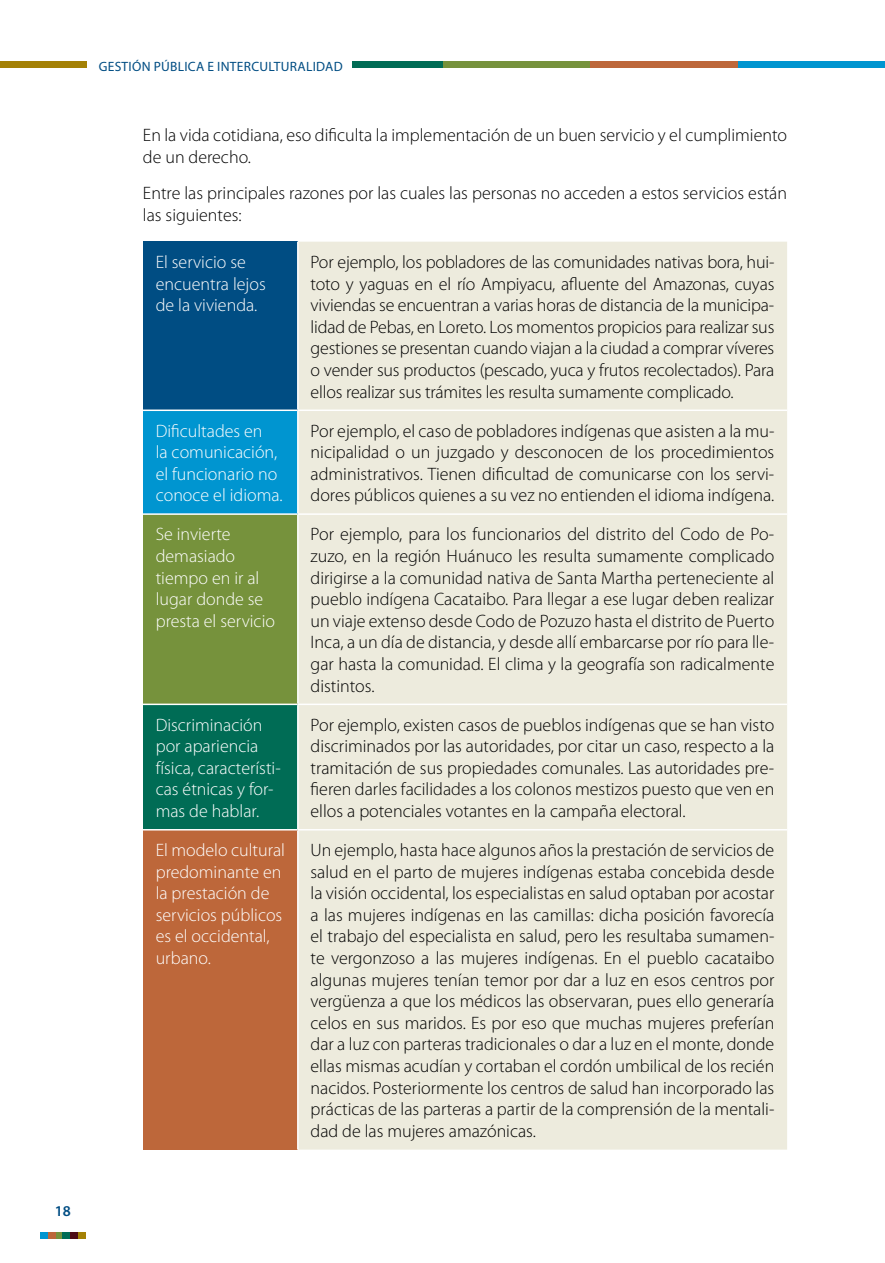
<style>
.page{position:relative;width:885px;height:1263px;background:#fff}
.page>*{position:absolute;margin:0;border:0;box-sizing:border-box;transform-origin:0 0}
.t1{font:300 18px/21.6px "Myriad Pro";color:#000;text-align:justify}
.t2{font:300 18px/21.6px "Myriad Pro";color:#fff}
.t3{font:600 15px "Myriad Pro";color:#004d83}
.t4{font:13.5px "Myriad Pro";letter-spacing:.02em;color:#004d83}
</style>
<div class="page">
<div style="left:40px;top:1232px;width:8px;height:7px;background:#0095d0"></div>
<div style="left:55px;top:1232px;width:8px;height:7px;background:#76923c"></div>
<div style="left:70px;top:1232px;width:8px;height:7px;background:#4e0c16"></div>
<div style="left:48px;top:1232px;width:7px;height:7px;background:#bd673a"></div>
<div style="left:63px;top:1232px;width:7px;height:7px;background:#006c55"></div>
<div style="left:78px;top:1232px;width:7px;height:7px;background:#a48105"></div>
<div style="left:737px;top:62px;width:147px;height:6px;background:#0095d0"></div>
<div style="left:442px;top:62px;width:148px;height:6px;background:#76923c"></div>
<div style="left:590px;top:62px;width:147px;height:6px;background:#bd673a"></div>
<div style="left:295px;top:62px;width:147px;height:6px;background:#006c55"></div>
<div style="left:0;top:62px;width:147px;height:6px;background:#a48105"></div>
<div style="left:88px;top:50px;width:264px;height:31px;background:#fff"></div>
<div style="left:143px;top:242px;width:155px;height:168px;background:#004d83"></div>
<div style="left:298px;top:242px;width:489px;height:907px;background:#edebdd"></div>
<div style="left:143px;top:410px;width:155px;height:104px;background:#0095d0"></div>
<div style="left:143px;top:514px;width:155px;height:190px;background:#76923c"></div>
<div style="left:143px;top:704px;width:155px;height:126px;background:#006c55"></div>
<div style="left:143px;top:830px;width:155px;height:319px;background:#bd673a"></div>
<hr style="left:297px;top:242px;width:1px;height:167px;background:#fff">
<hr style="left:143px;top:409px;width:155px;height:2px;background:#fff">
<hr style="left:298px;top:409px;width:489px;height:2px;background:#fff">
<hr style="left:297px;top:411px;width:1px;height:102px;background:#fff">
<hr style="left:143px;top:513px;width:155px;height:2px;background:#fff">
<hr style="left:298px;top:513px;width:489px;height:2px;background:#fff">
<hr style="left:297px;top:515px;width:1px;height:189px;background:#fff">
<hr style="left:143px;top:704px;width:155px;height:1px;background:#fff">
<hr style="left:298px;top:704px;width:489px;height:1px;background:#fff">
<hr style="left:297px;top:705px;width:1px;height:124px;background:#fff">
<hr style="left:143px;top:829px;width:155px;height:1px;background:#fff">
<hr style="left:298px;top:829px;width:489px;height:1px;background:#fff">
<hr style="left:297px;top:830px;width:1px;height:319px;background:#fff">
<p class="t3" style="left:55px;top:1201px;width:18px">18</p>
<p class="t4" style="left:99px;top:58px;width:245px">GESTIÓN PÚBLICA E INTERCULTURALIDAD</p>
<p class="t1" style="left:143px;top:125px;width:645px">En la vida cotidiana, eso dificulta la implementación de un buen servicio y el cumplimiento de un derecho.</p>
<p class="t1" style="left:143px;top:183px;width:645px">Entre las principales razones por las cuales las personas no acceden a estos servicios están las siguientes:</p>
<p class="t2" style="left:156px;top:251px;width:112px">El servicio se encuentra lejos de la vivienda.</p>
<p class="t1" style="left:310px;top:251px;width:465px">Por ejemplo, los pobladores de las comunidades nativas bora, hui&shy;toto y yaguas en el río Ampiyacu, afluente del Amazonas, cuyas viviendas se encuentran a varias horas de distancia de la municipa&shy;lidad de Pebas, en Loreto. Los momentos propicios para realizar sus gestiones se presentan cuando viajan a la ciudad a comprar víveres o vender sus productos (pescado, yuca y frutos recolectados). Para ellos realizar sus trámites les resulta sumamente complicado.</p>
<p class="t2" style="left:156px;top:420px;width:128px">Dificultades en<br>la comunicación, el funcionario no conoce el idioma.</p>
<p class="t1" style="left:310px;top:420px;width:465px">Por ejemplo, el caso de pobladores indígenas que asisten a la mu&shy;nicipalidad o un juzgado y desconocen de los procedimientos administrativos. Tienen dificultad de comunicarse con los servi&shy;dores públicos quienes a su vez no entienden el idioma indígena.</p>
<p class="t2" style="left:156px;top:524px;width:121px">Se invierte demasiado tiempo en ir al lugar donde se presta el servicio</p>
<p class="t1" style="left:310px;top:524px;width:465px">Por ejemplo, para los funcionarios del distrito del Codo de Po&shy;zuzo, en la región Huánuco les resulta sumamente complicado dirigirse a la comunidad nativa de Santa Martha perteneciente al pueblo indígena Cacataibo. Para llegar a ese lugar deben realizar un viaje extenso desde Codo de Pozuzo hasta el distrito de Puerto Inca, a un día de distancia, y desde allí embarcarse por río para lle&shy;gar hasta la comunidad. El clima y la geografía son radicalmente distintos.</p>
<p class="t2" style="left:156px;top:714px;width:126px">Discriminación por apariencia física, característi&shy;cas étnicas y for&shy;mas de hablar.</p>
<p class="t1" style="left:310px;top:714px;width:465px">Por ejemplo, existen casos de pueblos indígenas que se han visto discriminados por las autoridades, por citar un caso, respecto a la tramitación de sus propiedades comunales. Las autoridades pre&shy;fieren darles facilidades a los colonos mestizos puesto que ven en ellos a potenciales votantes en la campaña electoral.</p>
<p class="t2" style="left:156px;top:839px;width:131px">El modelo cultural predominante en la prestación de servicios públicos es el occidental, urbano.</p>
<p class="t1" style="left:310px;top:839px;width:465px">Un ejemplo, hasta hace algunos años la prestación de servicios de salud en el parto de mujeres indígenas estaba concebida desde la visión occidental, los especialistas en salud optaban por acostar a las mujeres indígenas en las camillas: dicha posición favorecía el trabajo del especialista en salud, pero les resultaba sumamen&shy;te vergonzoso a las mujeres indígenas. En el pueblo cacataibo algunas mujeres tenían temor por dar a luz en esos centros por vergüenza a que los médicos las observaran, pues ello generaría celos en sus maridos. Es por eso que muchas mujeres preferían dar a luz con parteras tradicionales o dar a luz en el monte, donde ellas mismas acudían y cortaban el cordón umbilical de los recién nacidos. Posteriormente los centros de salud han incorporado las prácticas de las parteras a partir de la comprensión de la mentali&shy;dad de las mujeres amazónicas.</p>
</div>
